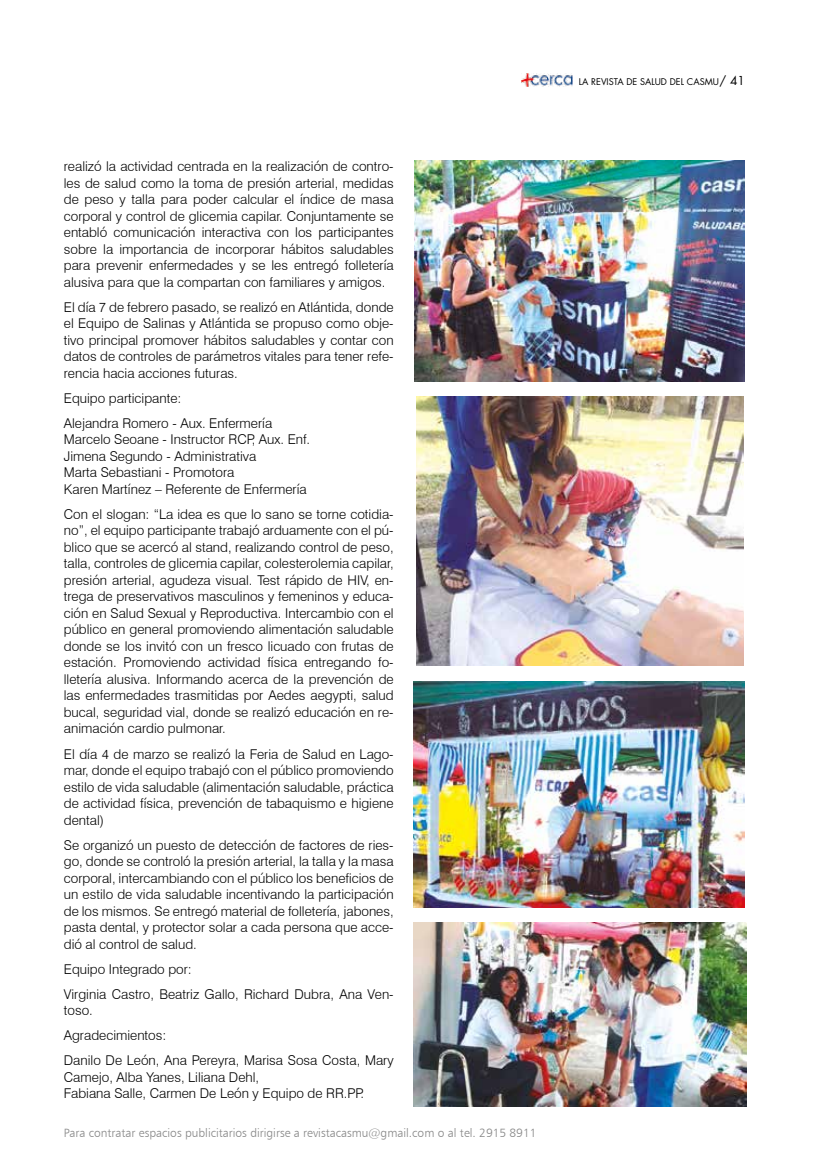
<style>
.page{position:relative;width:830px;height:1170px;background:#fff}
.page>*{position:absolute;margin:0;border:0;box-sizing:border-box;transform-origin:0 0}
.t1{font:300 13.5px/16.5px "Swiss 721 BT";color:#000;text-align:justify}
.t2{font:12px "Humanist 777 BT Light B";color:#878787}
.t3{font:9px "Futura Std";color:#000}
.s1{font-size:12px}
</style>
<div class="page">
<img style="left:521px;top:74px;width:51px;height:12px">
<img style="left:416px;top:396px;width:327px;height:269px">
<img style="left:413px;top:922px;width:332px;height:184px">
<img style="left:413px;top:681px;width:331px;height:225px">
<img style="left:414px;top:161px;width:330px;height:221px">
<p class="t1" style="left:64px;top:158px;width:331px">realizó la actividad centrada en la realización de contro&shy;les de salud como la toma de presión arterial, medidas de peso y talla para poder calcular el índice de masa corporal y control de glicemia capilar. Conjuntamente se entabló comunicación interactiva con los participantes sobre la importancia de incorporar hábitos saludables para prevenir enfermedades y se les entregó folletería alusiva para que la compartan con familiares y amigos.</p>
<p class="t1" style="left:64px;top:298px;width:331px">El día 7 de febrero pasado, se realizó en Atlántida, donde el Equipo de Salinas y Atlántida se propuso como obje&shy;tivo principal promover hábitos saludables y contar con datos de controles de parámetros vitales para tener refe&shy;rencia hacia acciones futuras.</p>
<p class="t1" style="left:64px;top:385px;width:210px;line-height:25px">Equipo participante:<br>Alejandra Romero - Aux. Enfermería</p>
<p class="t1" style="left:64px;top:431px;width:248px;text-align:left">Marcelo Seoane - Instructor RCP, Aux. Enf.<br>Jimena Segundo - Administrativa<br>Marta Sebastiani - Promotora<br>Karen Martínez – Referente de Enfermería</p>
<p class="t1" style="left:64px;top:505px;width:331px">Con el slogan: “La idea es que lo sano se torne cotidia&shy;no”, el equipo participante trabajó arduamente con el pú&shy;blico que se acercó al stand, realizando control de peso, talla, controles de glicemia capilar, colesterolemia capilar, presión arterial, agudeza visual. Test rápido de HIV, en&shy;trega de preservativos masculinos y femeninos y educa&shy;ción en Salud Sexual y Reproductiva. Intercambio con el público en general promoviendo alimentación saludable donde se los invitó con un fresco licuado con frutas de estación. Promoviendo actividad física entregando fo&shy;lletería alusiva. Informando acerca de la prevención de las enfermedades trasmitidas por Aedes aegypti, salud bucal, seguridad vial, donde se realizó educación en re&shy;animación cardio pulmonar.</p>
<p class="t1" style="left:64px;top:745px;width:331px">El día 4 de marzo se realizó la Feria de Salud en Lago&shy;mar, donde el equipo trabajó con el público promoviendo estilo de vida saludable (alimentación saludable, práctica de actividad física, prevención de tabaquismo e higiene dental)</p>
<p class="t1" style="left:64px;top:836px;width:331px">Se organizó un puesto de detección de factores de ries&shy;go, donde se controló la presión arterial, la talla y la masa corporal, intercambiando con el público los beneficios de un estilo de vida saludable incentivando la participación de los mismos. Se entregó material de folletería, jabones, pasta dental, y protector solar a cada persona que acce&shy;dió al control de salud.</p>
<p class="t1" style="left:64px;top:956px;width:331px;line-height:25px">Equipo Integrado por:<br>Virginia Castro, Beatriz Gallo, Richard Dubra, Ana Ven-</p>
<p class="t1" style="left:64px;top:997px;width:331px;line-height:25px;text-align:left">toso.<br>Agradecimientos:<br>Danilo De León, Ana Pereyra, Marisa Sosa Costa, Mary</p>
<p class="t1" style="left:64px;top:1068px;width:301px">Camejo, Alba Yanes, Liliana Dehl,<br>Fabiana Salle, Carmen De León y Equipo de RR.PP.</p>
<p class="t2" style="left:64px;top:1124px;width:474px">Para contratar espacios publicitarios dirigirse a revistacasmu@gmail.com o al tel. 2915 8911</p>
<p class="t3" style="left:578px;top:76px;width:167px">LA REVISTA DE SALUD DEL CASMU<span class="s1">/ 41</span></p>
</div>
